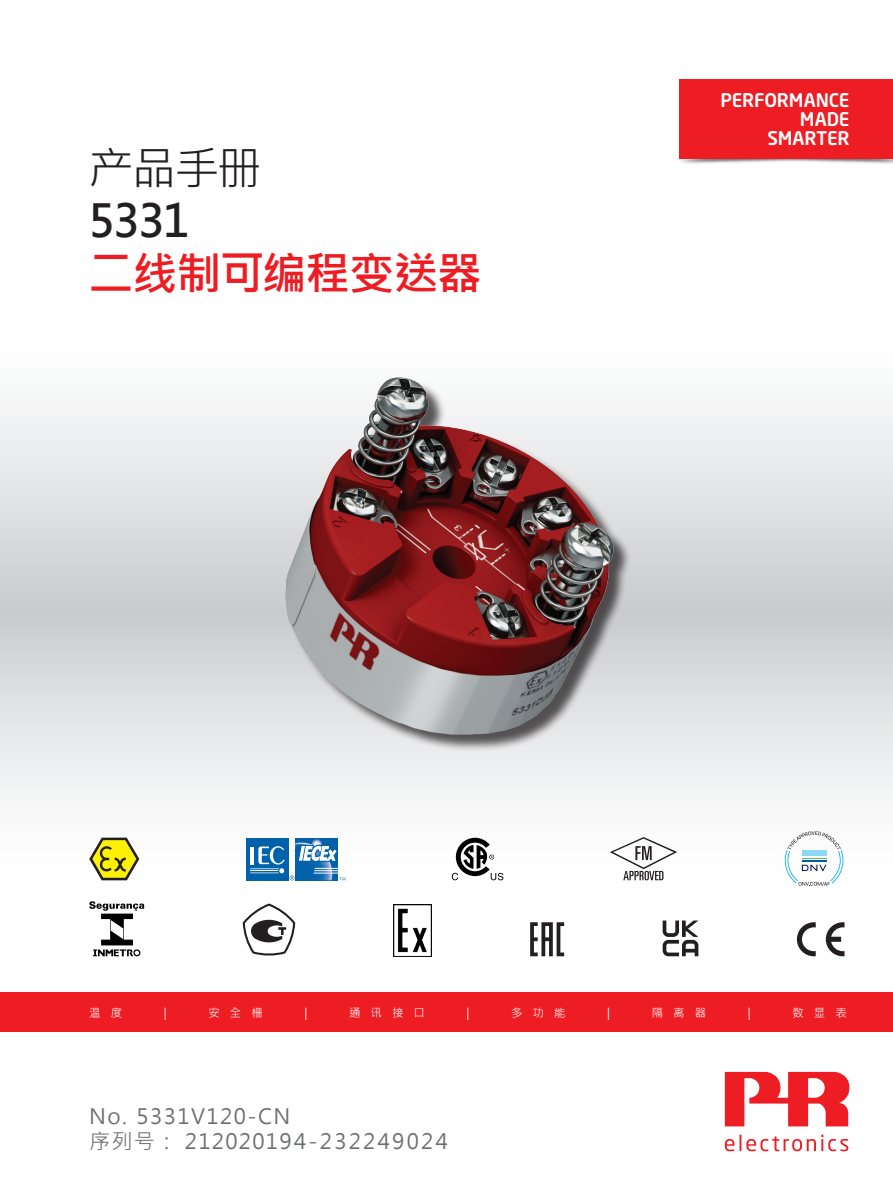
<style>
.page{position:relative;width:893px;height:1191px;background:#fff}
.page>*{position:absolute;margin:0;border:0;box-sizing:border-box;transform-origin:0 0}
.t1{font:700 45px "Microsoft Jheng Hei";letter-spacing:-.03em;color:#ee1d23}
.t2{font:45px "Microsoft Jheng Hei";color:#231f20}
.t3{font:700 45px "Microsoft Jheng Hei";color:#231f20}
.t4{font:21px/25.2px "Microsoft Jheng Hei";letter-spacing:.07em;color:#6c6d70}
.t5{font:500 18.6px/19px "Neo Sans Std";letter-spacing:-.01em;color:#fff;text-align:right}
.t6{font:11.4px "Microsoft Jheng Hei";letter-spacing:.88em;color:#fff}
</style>
<div class="page">
<svg style="left:0;top:408px;width:893px;height:457px"></svg>
<div style="left:0;top:992px;width:893px;height:40px;background:#ee1d23"></div>
<svg style="left:725px;top:1134px;width:123px;height:17px"></svg>
<svg style="left:725px;top:1071px;width:124px;height:55px"></svg>
<img style="left:264px;top:377px;width:365px;height:399px">
<img style="left:679px;top:153px;width:214px;height:11px">
<div style="left:680px;top:79px;width:213px;height:80px;background:#ee1d23"></div>
<div style="left:296px;top:837px;width:42px;height:43px;background:#fbfbfc"></div>
<div style="left:246px;top:837px;width:42px;height:43px;background:#0161aa"></div>
<svg style="left:250px;top:838px;width:95px;height:42px"></svg>
<svg style="left:452px;top:837px;width:51px;height:43px"></svg>
<svg style="left:826px;top:922px;width:18px;height:34px"></svg>
<svg style="left:797px;top:922px;width:19px;height:34px"></svg>
<svg style="left:89px;top:837px;width:50px;height:43px"></svg>
<svg style="left:530px;top:922px;width:34px;height:34px"></svg>
<svg style="left:89px;top:901px;width:55px;height:55px"></svg>
<img style="left:394px;top:904px;width:38px;height:52px">
<svg style="left:785px;top:831px;width:58px;height:55px"></svg>
<svg style="left:610px;top:837px;width:67px;height:43px"></svg>
<svg style="left:243px;top:903px;width:52px;height:53px"></svg>
<svg style="left:663px;top:920px;width:35px;height:36px"></svg>
<h1 class="t2" style="left:89px;top:140px;width:175px">产品手册</h1>
<h1 class="t3" style="left:89px;top:193px;width:103px">5331</h1>
<h1 class="t1" style="left:89px;top:245px;width:395px">二线制可编程变送器</h1>
<p class="t5" style="left:720px;top:90px;width:131px">PERFORMANCE<br>MADE<br>SMARTER</p>
<p class="t6" style="left:89px;top:1005px;width:34px">温 度</p>
<p class="t6" style="left:164px;top:1005px;width:4px">|</p>
<p class="t6" style="left:208px;top:1005px;width:56px">安全栅</p>
<p class="t6" style="left:304px;top:1005px;width:4px">|</p>
<p class="t6" style="left:349px;top:1005px;width:77px">通讯接口</p>
<p class="t6" style="left:467px;top:1005px;width:4px">|</p>
<p class="t6" style="left:511px;top:1005px;width:56px">多功能</p>
<p class="t6" style="left:607px;top:1005px;width:4px">|</p>
<p class="t6" style="left:652px;top:1005px;width:56px">隔离器</p>
<p class="t6" style="left:748px;top:1005px;width:4px">|</p>
<p class="t6" style="left:792px;top:1005px;width:56px">数显表</p>
<p class="t4" style="left:89px;top:1103px;width:360px">No. 5331V120-CN<br>序列号： 212020194-232249024</p>
</div>
